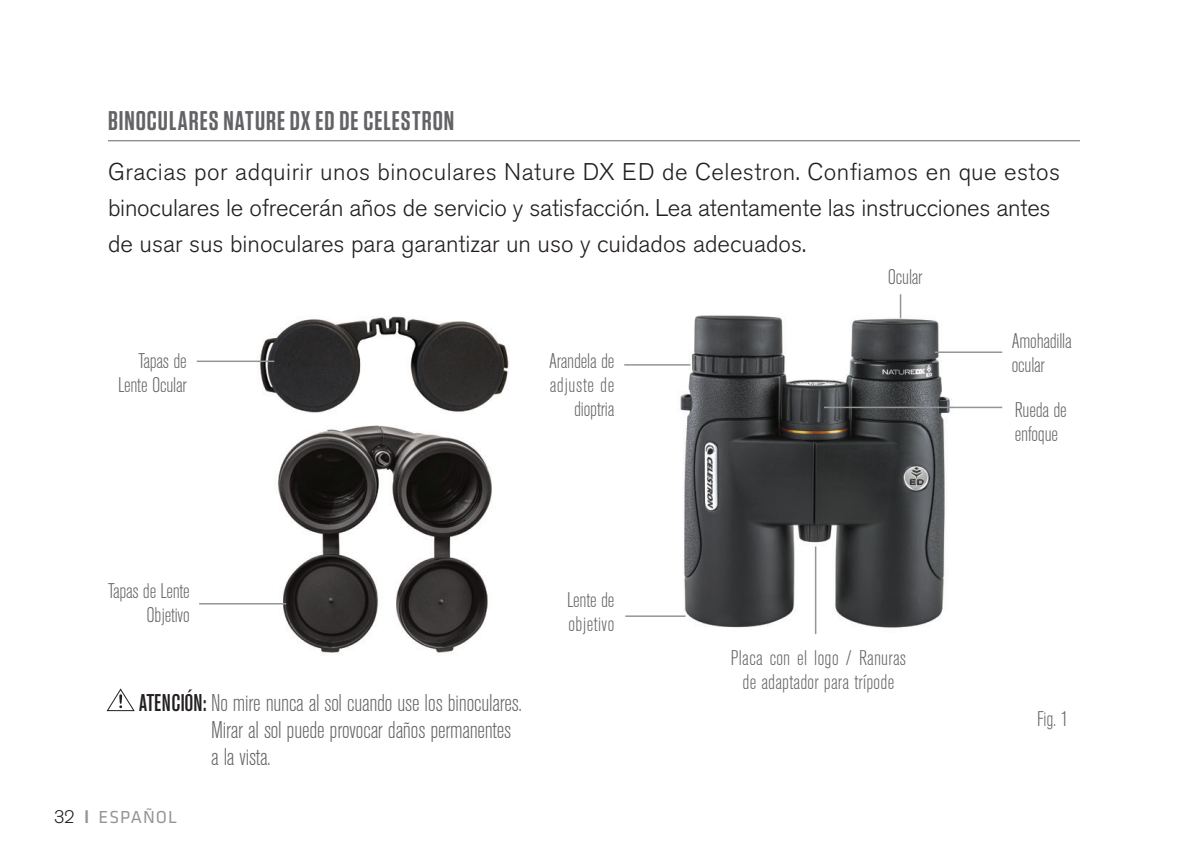
<style>
.page{position:relative;width:1188px;height:864px;background:#fff}
.page>*{position:absolute;margin:0;border:0;box-sizing:border-box;transform-origin:0 0}
.t1{font:600 27px "Tungsten";letter-spacing:.035em;color:#636366}
.t2{font:300 24px/36px "Akzidenz Grotesk BE";color:#231f20}
.t3{font:300 condensed 24px/27px "Akzidenz Grotesk BE";letter-spacing:-.01em;color:#636366}
.t4{font:300 condensed 21px/24px "Akzidenz Grotesk BE";letter-spacing:-.01em;color:#636366;text-align:right}
.t5{font:300 condensed 21px/24px "Akzidenz Grotesk BE";letter-spacing:.01em;color:#636366;text-align:center}
.t6{font:300 condensed 21px/24px "Akzidenz Grotesk BE";letter-spacing:.02em;color:#636366}
.t7{font:18px "Klavika Basic";letter-spacing:.055em;color:#939598}
.s1{font-weight:500;color:#231f20}
.s2{font-family:"Akzidenz Grotesk BE";font-weight:300;color:#231f20}
.s3{font-family:"Akzidenz Grotesk BE";font-weight:500}
</style>
<div class="page">
<img style="left:196px;top:294px;width:807px;height:359px">
<hr style="left:108px;top:140px;width:972px;height:1px;background:#636366">
<hr style="left:199px;top:603px;width:87px;height:2px;background:#939598">
<hr style="left:197px;top:361px;width:77px;height:1px;background:#939598">
<hr style="left:935px;top:351px;width:67px;height:2px;background:#939598">
<svg style="left:900px;top:294px;width:1px;height:24px"></svg>
<hr style="left:824px;top:407px;width:178px;height:1px;background:#939598">
<hr style="left:625px;top:615px;width:61px;height:2px;background:#939598">
<hr style="left:624px;top:364px;width:66px;height:2px;background:#939598">
<hr style="left:815px;top:546px;width:1px;height:88px;background:#939598">
<svg style="left:106px;top:688px;width:29px;height:23px"></svg>
<p class="t1" style="left:108px;top:106px;width:348px">BINOCULARES NATURE DX ED DE CELESTRON</p>
<p class="t2" style="left:108px;top:154px;width:954px">Gracias por adquirir unos binoculares Nature DX ED de Celestron. Confiamos en que estos binoculares le ofrecerán años de servicio y satisfacción. Lea atentamente las instrucciones antes de usar sus binoculares para garantizar un uso y cuidados adecuados.</p>
<p class="t4" style="left:118px;top:349px;width:70px">Tapas de<br>Lente Ocular</p>
<p class="t4" style="left:549px;top:350px;width:67px">Arandela de adjuste de dioptria</p>
<p class="t4" style="left:108px;top:580px;width:83px">Tapas de Lente<br>Objetivo</p>
<p class="t3" style="left:211px;top:690px;width:312px;text-indent:-72px"><span class="s1">ATENCIÓN:</span> No mire nunca al sol cuando use los binoculares.<br>Mirar al sol puede provocar daños permanentes a la vista.</p>
<p class="t7" style="left:54px;top:805px;width:125px"><span class="s2">32</span> <span class="s3">I</span> ESPAÑOL</p>
<p class="t6" style="left:567px;top:588px;width:49px">Lente de objetivo</p>
<p class="t4" style="left:888px;top:266px;width:36px">Ocular</p>
<p class="t5" style="left:731px;top:646px;width:177px">Placa con el logo / Ranuras de adaptador para trípode</p>
<p class="t4" style="left:1012px;top:329px;width:62px;text-align:left">Amohadilla ocular</p>
<p class="t4" style="left:1015px;top:398px;width:54px;text-align:left">Rueda de enfoque</p>
<p class="t4" style="left:1037px;top:708px;width:32px">Fig. 1</p>
</div>
